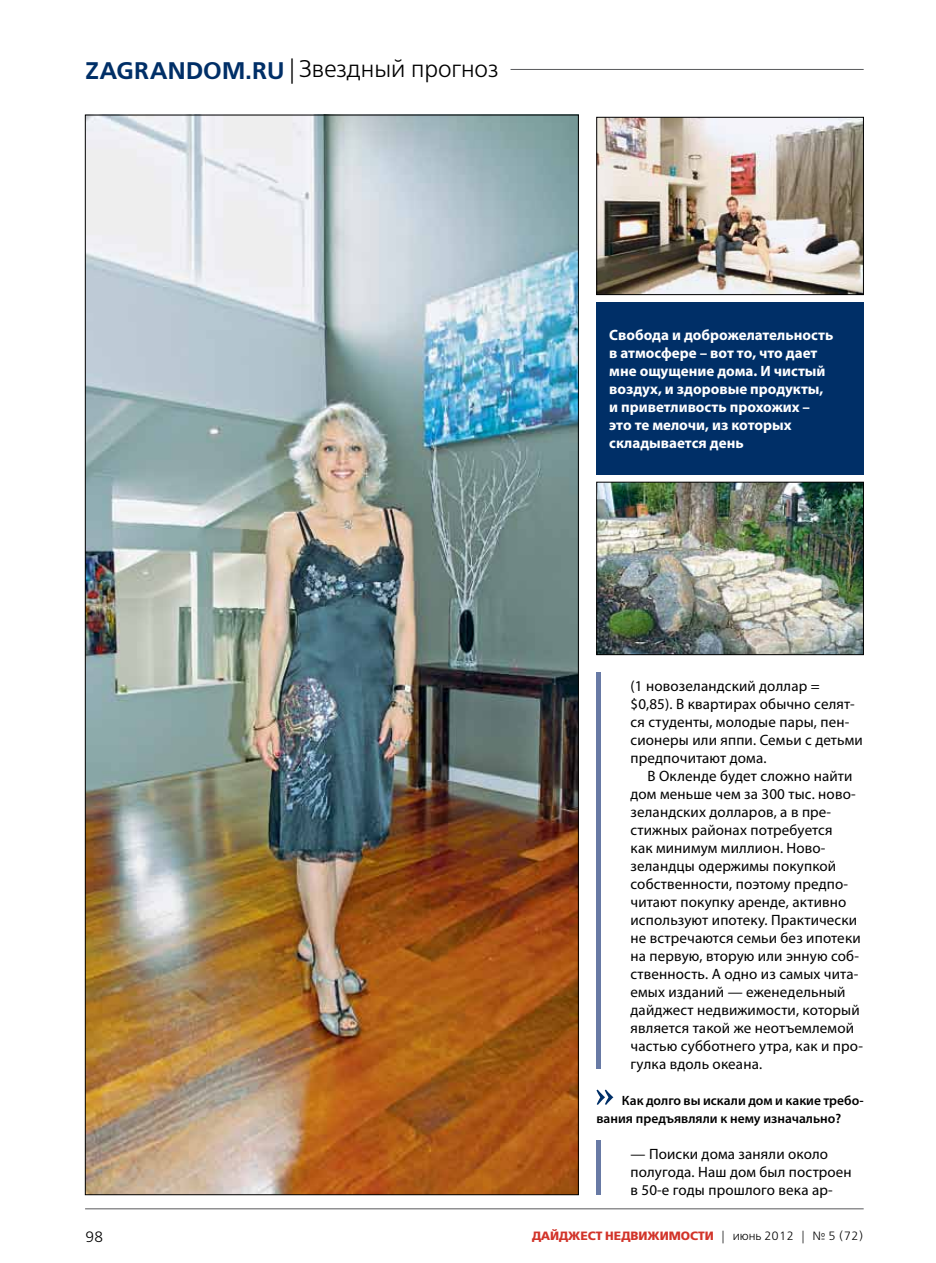
<style>
.page{position:relative;width:936px;height:1263px;background:#fff}
.page>*{position:absolute;margin:0;border:0;box-sizing:border-box;transform-origin:0 0}
.t1{font:24px "Free Set Light C";color:#000}
.t2{font:15px/18px "Myriad Pro";letter-spacing:.01em;color:#000}
.t3{font:700 15px/18px "Myriad Pro";color:#fff}
.t4{font:15px "Free Set Light C";color:#000}
.t5{font:600 13.5px/18px "Myriad Pro";color:#000}
.t6{font:12px "Free Set Bold C";color:#d2342a}
.s1{font-family:"Free Set Demi C";color:#002f67}
.s2{font-family:"Free Set Light C";color:#000}
</style>
<div class="page">
<hr style="left:85px;top:1208px;width:778px;height:1px;background:#58595b">
<svg style="left:596px;top:1089px;width:17px;height:16px"></svg>
<img style="left:598px;top:484px;width:263px;height:169px">
<div style="left:596px;top:482px;width:267px;height:173px;border:1px solid #000"></div>
<img style="left:598px;top:119px;width:263px;height:174px">
<div style="left:596px;top:117px;width:267px;height:178px;border:1px solid #000"></div>
<img style="left:87px;top:117px;width:489px;height:1076px">
<hr style="left:510px;top:69px;width:353px;height:1px;background:#58595b">
<div style="left:596px;top:302px;width:267px;height:173px;background:#002f67"></div>
<hr style="left:596px;top:673px;width:4px;height:396px;background:#687aa5">
<hr style="left:596px;top:1141px;width:4px;height:54px;background:#687aa5">
<h1 class="t1" style="left:85px;top:56px;width:415px"><span class="s1">ZAGRANDOM.RU</span> | Звездный прогноз</h1>
<p class="t4" style="left:85px;top:1229px;width:20px">98</p>
<p class="t3" style="left:609px;top:325px;width:225px">Свобода и доброжелательность в атмосфере – вот то, что дает мне ощущение дома. И чистый воздух, и здоровые продукты, и приветливость прохожих – это те мелочи, из которых складывается день</p>
<p class="t2" style="left:630px;top:677px;width:234px">(1 новозеландский доллар = $0,85). В квартирах обычно селят&shy;ся студенты, молодые пары, пен&shy;сионеры или яппи. Семьи с детьми предпочитают дома.</p>
<p class="t2" style="left:630px;top:767px;width:234px;text-indent:17px">В Окленде будет сложно найти дом меньше чем за 300 тыс. ново&shy;зеландских долларов, а в пре&shy;стижных районах потребуется<br>как минимум миллион. Ново&shy;зеландцы одержимы покупкой собственности, поэтому предпо&shy;читают покупку аренде, активно используют ипотеку. Практически не встречаются семьи без ипотеки на первую, вторую или энную соб&shy;ственность. А одно из самых чита&shy;емых изданий — еженедельный дайджест недвижимости, который является такой же неотъемлемой частью субботнего утра, как и про&shy;гулка вдоль океана.</p>
<p class="t5" style="left:596px;top:1091px;width:268px;text-indent:25px">Как долго вы искали дом и какие требо&shy;вания предъявляли к нему изначально?</p>
<p class="t2" style="left:630px;top:1145px;width:223px">— Поиски дома заняли около полугода. Наш дом был построен в 50‑е годы прошлого века ар-</p>
<p class="t6" style="left:532px;top:1229px;width:333px">ДАЙДЖЕСТ НЕДВИЖИМОСТИ <span class="s2">| июнь 2012 | № 5 (72)</span></p>
</div>
